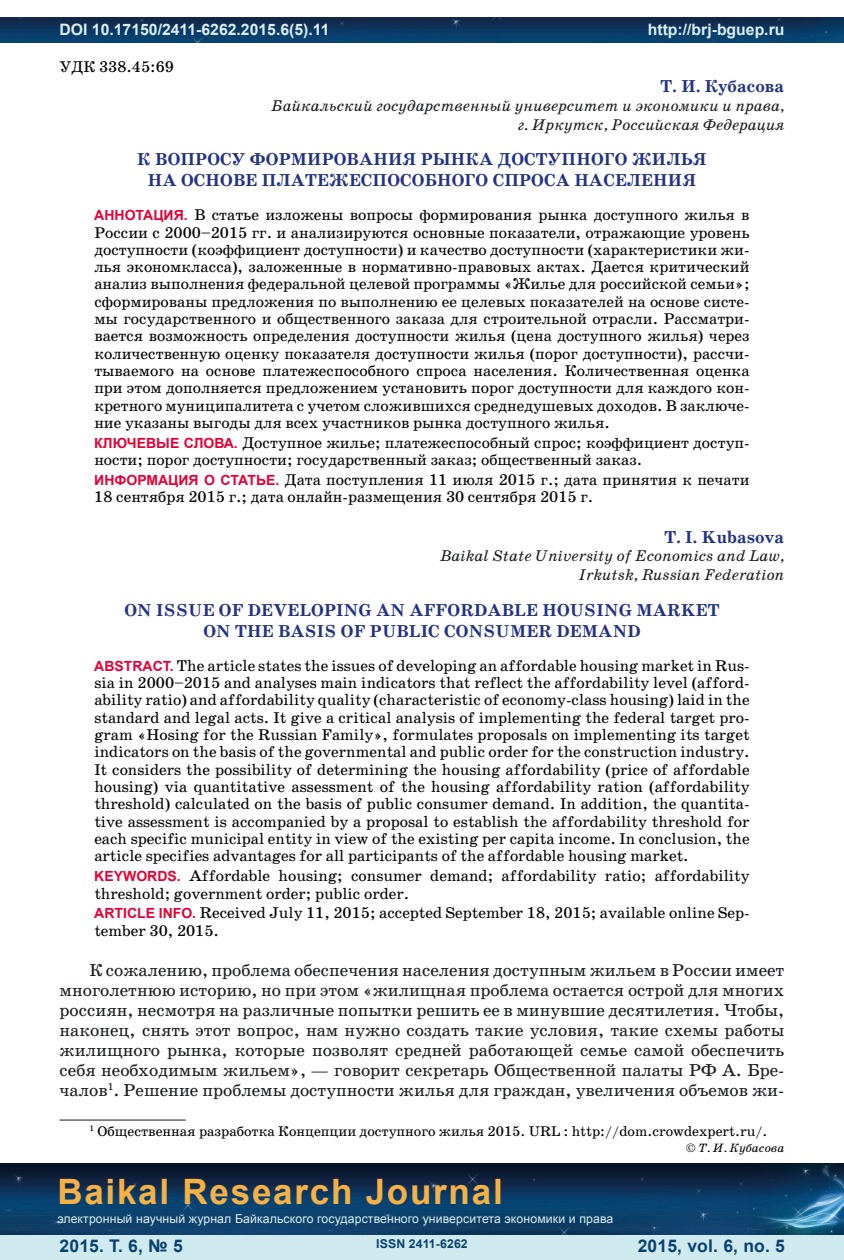
<style>
.page{position:relative;width:844px;height:1260px;background:#fff}
.page>*{position:absolute;margin:0;border:0;box-sizing:border-box;transform-origin:0 0}
.t1{font:700 35px "Arial";letter-spacing:.05em;color:#f6b145}
.t2{font:17.5px/20.1px "School Book C";color:#1b1c20;text-align:justify}
.t3{font:700 17.5px/21.3px "School Book C";letter-spacing:.01em;color:#243285;text-align:center}
.t4{font:700 17.5px "Arial";letter-spacing:.01em;color:#0b4170}
.t5{font:15.75px/17.3px "School Book C";color:#020202}
.t6{font:italic 15.75px/18.9px "School Book C";color:#1b1c20;text-align:right}
.t7{font:700 15.75px "Arial";color:#daeff2}
.t8{font:14.17px "School Book C";color:#020202}
.t9{font:12.25px "Arial";letter-spacing:.01em;color:#daeff2}
.t10{font:700 12.25px "Arial";letter-spacing:.01em;color:#0b4170}
.t11{font:italic 12.25px "School Book C";color:#020202}
.s1{font-family:"Arial";font-weight:700;font-size:14px;color:#e60036}
</style>
<div class="page">
<div style="left:0;top:1233px;width:843px;height:27px;background:#ceeaee"></div>
<img style="left:0;top:1164px;width:843px;height:70px">
<img style="left:0;top:18px;width:843px;height:25px">
<hr style="left:60px;top:1120px;width:126px;height:1px;background:#1b1c20">
<p class="t7" style="left:60px;top:19px;width:271px">DOI 10.17150/2411-6262.2015.6(5).11</p>
<p class="t5" style="left:60px;top:58px;width:116px">УДК 338.45:69</p>
<p class="t7" style="left:647px;top:19px;width:138px">http://brj-bguep.ru</p>
<p class="t3" style="left:660px;top:75px;width:125px">Т. И. Кубасова</p>
<p class="t6" style="left:271px;top:96px;width:514px">Байкальский государственный университет и экономики и права, г. Иркутск, Российская Федерация</p>
<p class="t3" style="left:137px;top:148px;width:570px">К ВОПРОСУ ФОРМИРОВАНИЯ РЫНКА ДОСТУПНОГО ЖИЛЬЯ<br>НА ОСНОВЕ ПЛАТЕЖЕСПОСОБНОГО СПРОСА НАСЕЛЕНИЯ</p>
<p class="t5" style="left:94px;top:206px;width:656px;text-align:justify"><span class="s1">АННОТАЦИЯ.</span> В статье изложены вопросы формирования рынка доступного жилья в России с 2000–2015 гг. и анализируются основные показатели, отражающие уровень доступности (коэффициент доступности) и качество доступности (характеристики жи&shy;лья экономкласса), заложенные в нормативно-правовых актах. Дается критический анализ выполнения федеральной целевой программы «Жилье для российской семьи»; сформированы предложения по выполнению ее целевых показателей на основе систе&shy;мы государственного и общественного заказа для строительной отрасли. Рассматри&shy;вается возможность определения доступности жилья (цена доступного жилья) через количественную оценку показателя доступности жилья (порог доступности), рассчи&shy;тываемого на основе платежеспособного спроса населения. Количественная оценка при этом дополняется предложением установить порог доступности для каждого кон&shy;кретного муниципалитета с учетом сложившихся среднедушевых доходов. В заключе&shy;ние указаны выгоды для всех участников рынка доступного жилья.</p>
<p class="t5" style="left:94px;top:434px;width:656px"><span class="s1">КЛЮЧЕВЫЕ СЛОВА.</span> Доступное жилье; платежеспособный спрос; коэффициент доступ&shy;ности; порог доступности; государственный заказ; общественный заказ.</p>
<p class="t5" style="left:94px;top:471px;width:656px"><span class="s1">ИНФОРМАЦИЯ О СТАТЬЕ.</span> Дата поступления 11 июля 2015 г.; дата принятия к печати<br>18 сентября 2015 г.; дата онлайн-размещения 30 сентября 2015 г.</p>
<p class="t3" style="left:664px;top:526px;width:121px">T. I. Kubasova</p>
<p class="t6" style="left:440px;top:547px;width:346px">Baikal State University of Economics and Law,<br>Irkutsk, Russian Federation</p>
<p class="t3" style="left:124px;top:599px;width:596px">ON ISSUE OF DEVELOPING AN AFFORDABLE HOUSING MARKET<br>ON THE BASIS OF PUBLIC CONSUMER DEMAND</p>
<p class="t5" style="left:94px;top:657px;width:656px;text-align:justify"><span class="s1">ABSTRACT.</span> The article states the issues of developing an affordable housing market in Rus&shy;sia in 2000–2015 and analyses main indicators that reflect the affordability level (afford&shy;ability ratio) and affordability quality (characteristic of economy-class housing) laid in the standard and legal acts. It give a critical analysis of implementing the federal target pro&shy;gram «Hosing for the Russian Family», formulates proposals on implementing its target indicators on the basis of the governmental and public order for the construction industry.<br>It considers the possibility of determining the housing affordability (price of affordable housing) via quantitative assessment of the housing affordability ration (affordability threshold) calculated on the basis of public consumer demand. In addition, the quantita&shy;tive assessment is accompanied by a proposal to establish the affordability threshold for each specific municipal entity in view of the existing per capita income. In conclusion, the article specifies advantages for all participants of the affordable housing market.</p>
<p class="t5" style="left:94px;top:867px;width:656px"><span class="s1">KEYWORDS.</span> Affordable housing; consumer demand; affordability ratio; affordability threshold; government order; public order.</p>
<p class="t5" style="left:94px;top:905px;width:656px"><span class="s1">ARTICLE INFO.</span> Received July 11, 2015; accepted September 18, 2015; available online Sep&shy;tember 30, 2015.</p>
<p class="t2" style="left:60px;top:960px;width:726px;text-indent:30px">К сожалению, проблема обеспечения населения доступным жильем в России имеет многолетнюю историю, но при этом «жилищная проблема остается острой для многих россиян, несмотря на различные попытки решить ее в минувшие десятилетия. Чтобы, наконец, снять этот вопрос, нам нужно создать такие условия, такие схемы работы жилищного рынка, которые позволят средней работающей семье самой обеспечить себя необходимым жильем», — говорит секретарь Общественной палаты РФ А. Бре&shy;чалов<sup>1</sup>. Решение проблемы доступности жилья для граждан, увеличения объемов жи-</p>
<p class="t8" style="left:89px;top:1124px;width:679px"><sup>1</sup> Общественная разработка Концепции доступного жилья 2015. URL : http://dom.crowdexpert.ru/.</p>
<p class="t11" style="left:686px;top:1141px;width:100px">© Т. И. Кубасова</p>
<h1 class="t1" style="left:57px;top:1168px;width:447px">Baikal Research Journal</h1>
<p class="t9" style="left:57px;top:1211px;width:557px">электронный научный журнал Байкальского государственного университета экономики и права</p>
<p class="t4" style="left:60px;top:1234px;width:125px">2015. Т. 6, № 5</p>
<p class="t4" style="left:637px;top:1234px;width:149px">2015, vol. 6, no. 5</p>
<p class="t10" style="left:376px;top:1236px;width:93px">ISSN 2411-6262</p>
</div>
